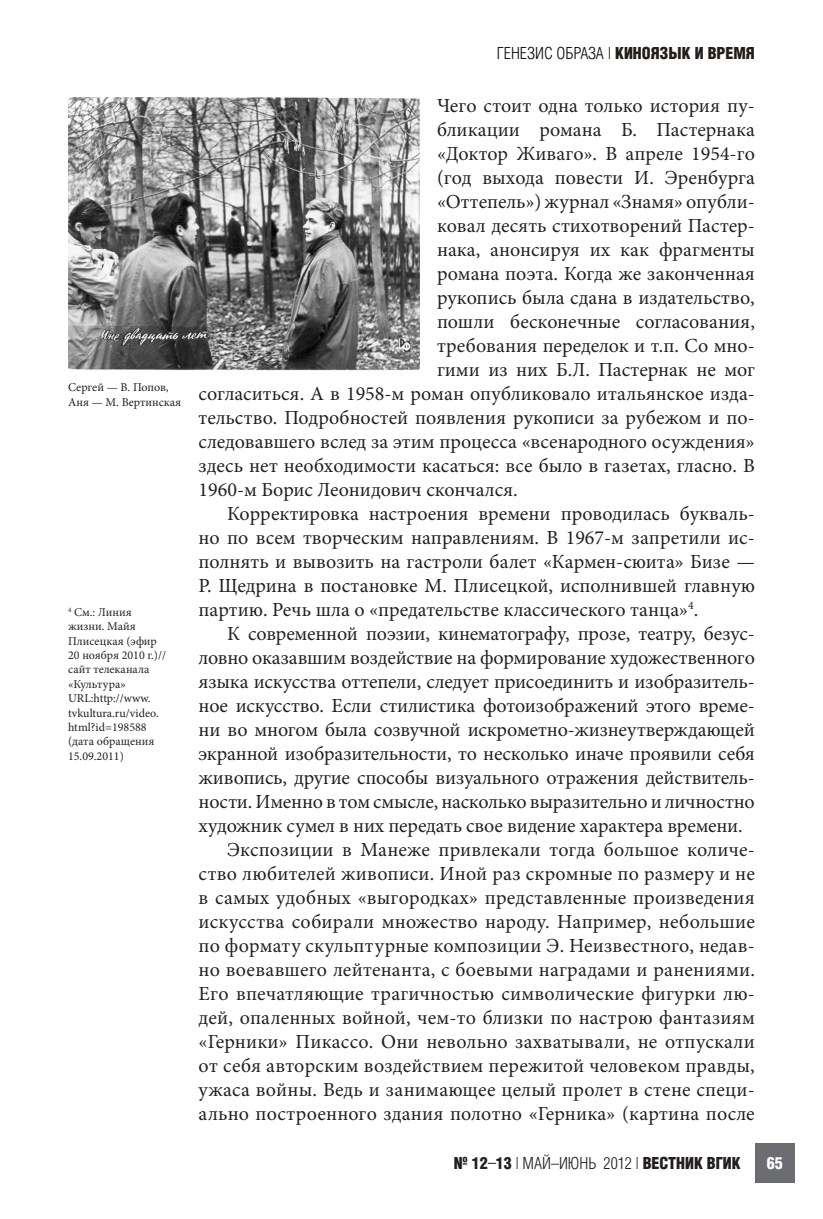
<style>
.page{position:relative;width:823px;height:1219px;background:#fff}
.page>*{position:absolute;margin:0;border:0;box-sizing:border-box;transform-origin:0 0}
.t1{font:20px/24px "Minion Pro";color:#231f20;text-align:justify}
.t2{font:700 16px "AG Letterica Cond L";color:#231f20}
.t3{font:16px "AG Letterica Cond L";color:#0c0806}
.t4{font:700 16px "AG Letterica Cond L";color:#fff}
.snoska{font:12px/14.4px "Minion Pro";color:#231f20}
.s1{font-weight:700;color:#241e1b}
.s2{font-weight:400}
</style>
<div class="page">
<div style="left:754px;top:1143px;width:40px;height:40px;background:#6c6d70"></div>
<img style="left:68px;top:98px;width:351px;height:272px">
<p class="snoska" style="left:68px;top:380px;width:114px">Сергей — В. Попов,<br>Аня — М. Вертинская</p>
<p class="snoska" style="left:68px;top:605px;width:99px"><sup>4</sup> См.: Линия жизни. Майя<br>Плисецкая (эфир<br>20 ноября 2010 г.)// сайт телеканала «Культура»<br>URL:http://www. tvkultura.ru/video. html?id=198588 (дата обращения<br>15.09.2011)</p>
<p class="t3" style="left:496px;top:44px;width:259px">ГЕНЕЗИС ОБРАЗА | <span class="s1">КИНОЯЗЫК И ВРЕМЯ</span></p>
<p class="t1" style="left:437px;top:93px;width:319px">Чего стоит одна только история пу-</p>
<p class="t1" style="left:437px;top:117px;width:319px">бликации романа Б. Пастернака</p>
<p class="t1" style="left:437px;top:141px;width:319px">«Доктор Живаго». В апреле 1954-го</p>
<p class="t1" style="left:437px;top:165px;width:319px">(год выхода повести И. Эренбурга</p>
<p class="t1" style="left:437px;top:189px;width:319px">«Оттепель») журнал «Знамя» опубли-</p>
<p class="t1" style="left:437px;top:213px;width:319px">ковал десять стихотворений Пастер-</p>
<p class="t1" style="left:437px;top:237px;width:319px">нака, анонсируя их как фрагменты</p>
<p class="t1" style="left:437px;top:261px;width:319px">романа поэта. Когда же законченная</p>
<p class="t1" style="left:437px;top:285px;width:319px">рукопись была сдана в издательство,</p>
<p class="t1" style="left:437px;top:309px;width:319px">пошли бесконечные согласования,</p>
<p class="t1" style="left:437px;top:333px;width:319px">требования переделок и т.п. Со мно-</p>
<p class="t1" style="left:437px;top:357px;width:319px">гими из них Б.Л. Пастернак не мог</p>
<p class="t1" style="left:198px;top:381px;width:557px">согласиться. А в 1958-м роман опубликовало итальянское изда-</p>
<p class="t1" style="left:198px;top:405px;width:557px">тельство. Подробностей появления рукописи за рубежом и по-</p>
<p class="t1" style="left:198px;top:429px;width:557px">следовавшего вслед за этим процесса «всенародного осуждения»</p>
<p class="t1" style="left:198px;top:453px;width:557px">здесь нет необходимости касаться: все было в газетах, гласно. В</p>
<p class="t1" style="left:198px;top:477px;width:320px">1960-м Борис Леонидович скончался.</p>
<p class="t1" style="left:198px;top:501px;width:557px;text-indent:28px">Корректировка настроения времени проводилась букваль&shy;но по всем творческим направлениям. В 1967-м запретили ис&shy;полнять и вывозить на гастроли балет «Кармен-сюита» Бизе — Р. Щедрина в постановке М. Плисецкой, исполнившей главную партию. Речь шла о «предательстве классического танца»<sup>4</sup>.</p>
<p class="t1" style="left:198px;top:621px;width:557px;text-indent:28px">К современной поэзии, кинематографу, прозе, театру, безус&shy;ловно оказавшим воздействие на формирование художественного языка искусства оттепели, следует присоединить и изобразитель&shy;ное искусство. Если стилистика фотоизображений этого време&shy;ни во многом была созвучной искрометно-жизнеутверждающей экранной изобразительности, то несколько иначе проявили себя живопись, другие способы визуального отражения действитель&shy;ности. Именно в том смысле, насколько выразительно и личностно художник сумел в них передать свое видение характера времени.</p>
<p class="t1" style="left:198px;top:837px;width:557px;text-indent:28px">Экспозиции в Манеже привлекали тогда большое количе&shy;ство любителей живописи. Иной раз скромные по размеру и не в самых удобных «выгородках» представленные произведения искусства собирали множество народу. Например, небольшие по формату скульптурные композиции Э. Неизвестного, недав&shy;но воевавшего лейтенанта, с боевыми наградами и ранениями.<br>Его впечатляющие трагичностью символические фигурки лю&shy;дей, опаленных войной, чем-то близки по настрою фантазиям «Герники» Пикассо. Они невольно захватывали, не отпускали от себя авторским воздействием пережитой человеком правды, ужаса войны. Ведь и занимающее целый пролет в стене специ&shy;ально построенного здания полотно «Герника» (картина после</p>
<p class="t2" style="left:453px;top:1153px;width:288px">№ 12 13 <span class="s2">| МАЙ–ИЮНЬ 2012 |</span> ВЕСТНИК ВГИК</p>
<p class="t4" style="left:766px;top:1153px;width:17px">65</p>
</div>
